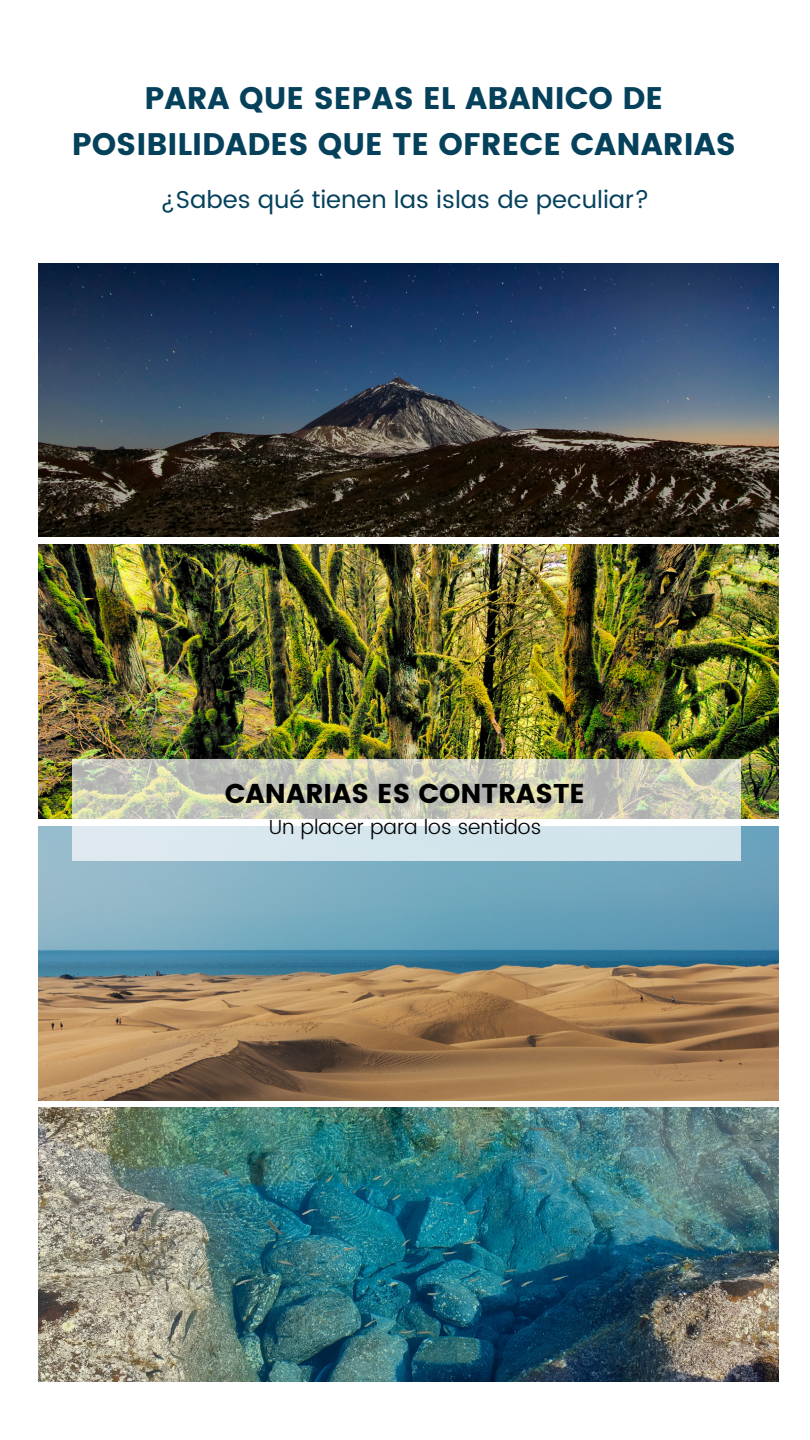
<style>
.page{position:relative;width:810px;height:1440px;background:#fff}
.page>*{position:absolute;margin:0;border:0;box-sizing:border-box;transform-origin:0 0}
.t1{font:31.1px/46.5px "Poppins";color:#05415b;text-align:center}
.t2{font:27.1px "Poppins";color:#000}
.t3{font:24.4px "Poppins";color:#05415b}
.t4{font:300 20.4px "Poppins";color:#000}
</style>
<div class="page">
<img style="left:39px;top:263px;width:739px;height:274px">
<img style="left:39px;top:544px;width:739px;height:275px">
<img style="left:39px;top:826px;width:739px;height:274px">
<img style="left:39px;top:1108px;width:739px;height:273px">
<svg style="left:72px;top:759px;width:668px;height:102px"></svg>
<p class="t1" style="left:72px;top:75px;width:666px">PARA QUE SEPAS EL ABANICO DE<br>POSIBILIDADES QUE TE OFRECE CANARIAS</p>
<p class="t3" style="left:161px;top:185px;width:490px">¿Sabes qué tienen las islas de peculiar?</p>
<p class="t2" style="left:225px;top:778px;width:362px">CANARIAS ES CONTRASTE</p>
<p class="t4" style="left:269px;top:815px;width:274px">Un placer para los sentidos</p>
</div>
